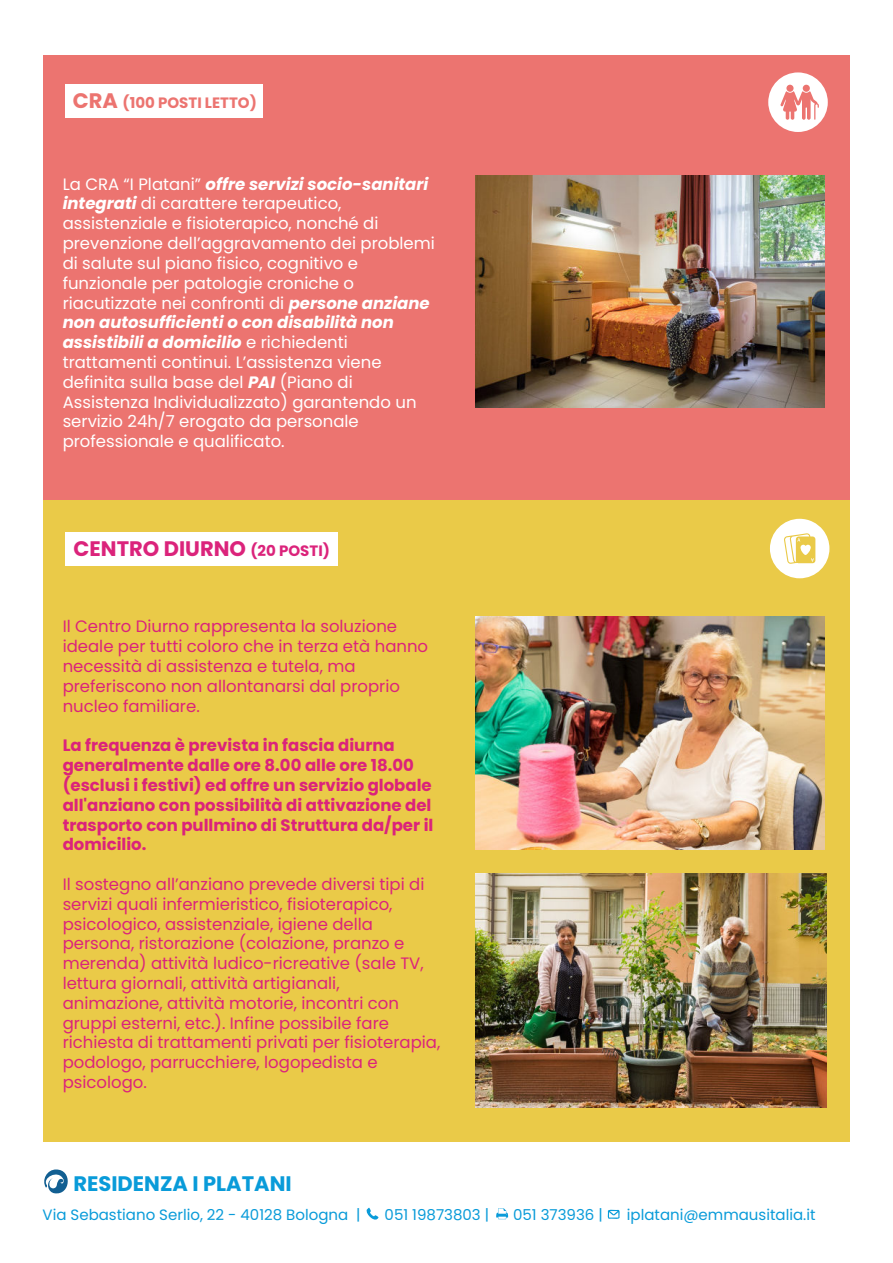
<style>
.page{position:relative;width:893px;height:1263px;background:#fff}
.page>*{position:absolute;margin:0;border:0;box-sizing:border-box;transform-origin:0 0}
.t1{font:700 21px "Poppins";color:#db237b}
.t2{font:700 21px "Poppins";color:#099bd9}
.t3{font:16.5px/19.8px "Poppins";color:#db237b}
.t4{font:16.5px/19.8px "Poppins";color:#fff}
.t5{font:700 16.5px/19.8px "Poppins";color:#db237b}
.t6{font:15px "Poppins";color:#099bd9}
.t7{font:700 15px "Poppins";color:#ec7470}
.s1{font-size:21px}
.s2{font-weight:700;font-style:italic}
.s3{font-size:15px}
</style>
<div class="page">
<svg style="left:44px;top:1169px;width:24px;height:25px"></svg>
<svg style="left:607px;top:1209px;width:13px;height:10px"></svg>
<svg style="left:366px;top:1207px;width:13px;height:13px"></svg>
<svg style="left:496px;top:1208px;width:13px;height:11px"></svg>
<div style="left:44px;top:55px;width:806px;height:450px;background:#ec7470"></div>
<div style="left:65px;top:84px;width:197px;height:34px;background:#fff"></div>
<svg style="left:768px;top:72px;width:60px;height:60px"></svg>
<div style="left:44px;top:500px;width:806px;height:642px;background:#eaca48"></div>
<div style="left:66px;top:532px;width:272px;height:34px;background:#fff"></div>
<img style="left:476px;top:617px;width:349px;height:232px">
<img style="left:476px;top:874px;width:351px;height:234px">
<img style="left:476px;top:175px;width:349px;height:233px">
<svg style="left:770px;top:519px;width:59px;height:59px"></svg>
<p class="t7" style="left:73px;top:94px;width:185px"><span class="s1">CRA</span> (100 POSTI LETTO)</p>
<p class="t4" style="left:63px;top:174px;width:374px">La CRA “I Platani” <span class="s2">offre servizi socio-sanitari integrati</span> di carattere terapeutico, assistenziale e fisioterapico, nonché di prevenzione dell’aggravamento dei problemi di salute sul piano fisico, cognitivo e funzionale per patologie croniche o riacutizzate nei confronti di <span class="s2">persone anziane non autosufficienti o con disabilità non assistibili a domicilio</span> e richiedenti trattamenti continui. L’assistenza viene definita sulla base del <span class="s2">PAI</span> (Piano di Assistenza Individualizzato) garantendo un servizio 24h/7 erogato da personale professionale e qualificato.</p>
<p class="t1" style="left:74px;top:536px;width:258px">CENTRO DIURNO <span class="s3">(20 POSTI)</span></p>
<p class="t3" style="left:63px;top:617px;width:367px">Il Centro Diurno rappresenta la soluzione ideale per tutti coloro che in terza età hanno necessità di assistenza e tutela, ma preferiscono non allontanarsi dal proprio nucleo familiare.</p>
<p class="t5" style="left:63px;top:736px;width:372px">La frequenza è prevista in fascia diurna generalmente dalle ore 8.00 alle ore 18.00 (esclusi i festivi) ed offre un servizio globale all'anziano con possibilità di attivazione del trasporto con pullmino di Struttura da/per il domicilio.</p>
<p class="t3" style="left:63px;top:874px;width:379px">Il sostegno all’anziano prevede diversi tipi di servizi quali infermieristico, fisioterapico, psicologico, assistenziale, igiene della persona, ristorazione (colazione, pranzo e merenda) attività ludico-ricreative (sale TV, lettura giornali, attività artigianali, animazione, attività motorie, incontri con gruppi esterni, etc.). Infine possibile fare richiesta di trattamenti privati per fisioterapia, podologo, parrucchiere, logopedista e psicologo.</p>
<p class="t2" style="left:73px;top:1171px;width:220px">RESIDENZA I PLATANI</p>
<p class="t6" style="left:43px;top:1205px;width:319px">Via Sebastiano Serlio, 22 - 40128 Bologna |</p>
<p class="t6" style="left:385px;top:1205px;width:106px">051 19873803 |</p>
<p class="t6" style="left:513px;top:1205px;width:91px">051 373936 |</p>
<p class="t6" style="left:627px;top:1205px;width:190px">iplatani@emmausitalia.it</p>
</div>
